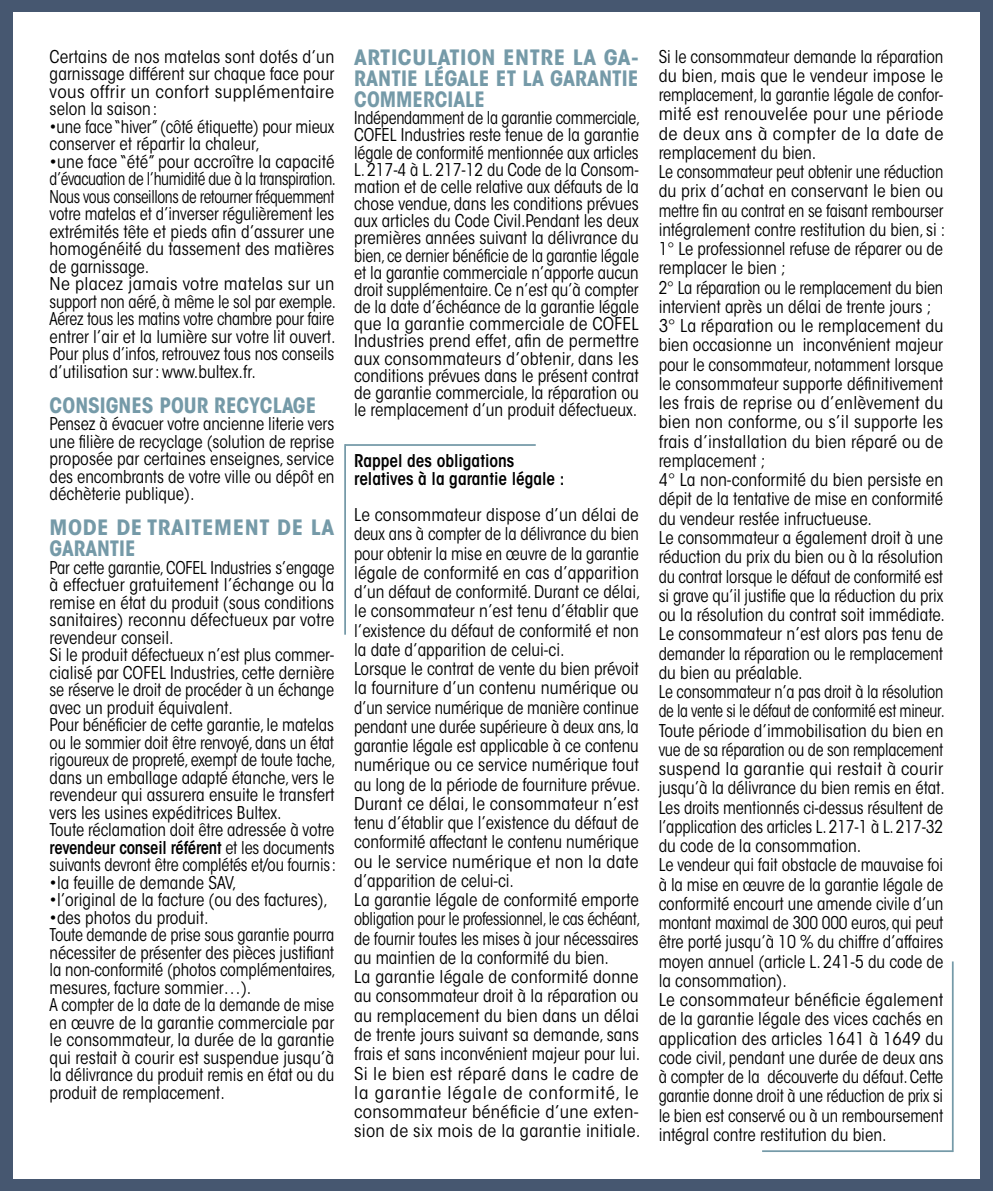
<style>
.page{position:relative;width:993px;height:1191px;background:#fff}
.page>*{position:absolute;margin:0;border:0;box-sizing:border-box;transform-origin:0 0}
.t1{font:700 condensed 21px/21px "ITC Avant Garde Std";letter-spacing:.005em;color:#759aa8;text-align:justify;scale:1.09 1}
.t2{font:700 condensed 21px/21px "ITC Avant Garde Std";letter-spacing:.025em;color:#759aa8;scale:1.09 1}
.t3{font:700 condensed 21px "ITC Avant Garde Std";letter-spacing:.005em;color:#759aa8}
.t4{font:condensed 17.5px/19.2px "ITC Avant Garde Std";color:#000}
.t5{font:condensed 17.5px/17.2px "ITC Avant Garde Std";color:#000;text-align:justify;scale:.94 1}
.t6{font:condensed 17.5px/17.5px "ITC Avant Garde Std";color:#000;scale:.96 1}
.t7{font:600 condensed 17.5px/17.2px "ITC Avant Garde Std";color:#000}
.s1{font-weight:600}
</style>
<div class="page">
<div style="left:0;top:0;width:992px;height:1191px;background:#465770"></div>
<div style="left:13px;top:12px;width:966px;height:1166px;background:#fff"></div>
<hr style="left:345px;top:444px;width:190px;height:2px;background:#759aa8">
<hr style="left:344px;top:444px;width:2px;height:190px;background:#759aa8">
<hr style="left:761px;top:1150px;width:191px;height:2px;background:#759aa8">
<hr style="left:951px;top:961px;width:2px;height:191px;background:#759aa8">
<p class="t4" style="left:50px;top:48px;width:286px;line-height:17.5px;text-align:justify">Certains de nos matelas sont dotés d’un garnissage différent sur chaque face pour vous offrir un confort supplémentaire selon la saison :</p>
<p class="t4" style="left:50px;top:118px;width:286px;line-height:17.5px">•une face “hiver” (côté étiquette) pour mieux conserver et répartir la chaleur,</p>
<p class="t4" style="left:50px;top:153px;width:288px;line-height:17.5px">•une face “été” pour accroître la capacité d’évacuation de l’humidité due à la transpiration.<br>Nous vous conseillons de retourner fréquemment votre matelas et d’inverser régulièrement les extrémités tête et pieds afin d’assurer une homogénéité du tassement des matières de garnissage.<br>Ne placez jamais votre matelas sur un support non aéré, à même le sol par exemple.<br>Aérez tous les matins votre chambre pour faire entrer l’air et la lumière sur votre lit ouvert.<br>Pour plus d’infos, retrouvez tous nos conseils d’utilisation sur: www.bultex.fr.</p>
<p class="t3" style="left:50px;top:392px;width:268px">CONSIGNES POUR RECYCLAGE</p>
<p class="t4" style="left:50px;top:415px;width:286px;line-height:17.5px;text-align:justify">Pensez à évacuer votre ancienne literie vers une filière de recyclage (solution de reprise proposée par certaines enseignes, service des encombrants de votre ville ou dépôt en déchèterie publique).</p>
<p class="t2" style="left:50px;top:517px;width:262px">MODE DE TRAITEMENT DE LA<br>GARANTIE</p>
<p class="t6" style="left:50px;top:559px;width:300px">Par cette garantie, COFEL Industries s’engage à effectuer gratuitement l’échange ou la remise en état du produit (sous conditions sanitaires) reconnu défectueux par votre revendeur conseil.<br>Si le produit défectueux n’est plus commer&shy;cialisé par COFEL Industries, cette dernière se réserve le droit de procéder à un échange avec un produit équivalent.<br>Pour bénéficier de cette garantie, le matelas ou le sommier doit être renvoyé, dans un état rigoureux de propreté, exempt de toute tache, dans un emballage adapté étanche, vers le revendeur qui assurera ensuite le transfert vers les usines expéditrices Bultex.<br>Toute réclamation doit être adressée à votre <span class="s1">revendeur conseil référent</span> et les documents suivants devront être complétés et/ou fournis:</p>
<p class="t4" style="left:50px;top:873px;width:188px">•la feuille de demande SAV,</p>
<p class="t4" style="left:50px;top:890px;width:280px">•l’original de la facture (ou des factures),</p>
<p class="t4" style="left:50px;top:909px;width:288px;line-height:17.5px">•des photos du produit.<br>Toute demande de prise sous garantie pourra nécessiter de présenter des pièces justifiant la non-conformité (photos complémentaires, mesures, facture sommier…).<br>A compter de la date de la demande de mise en œuvre de la garantie commerciale par le consommateur, la durée de la garantie qui restait à courir est suspendue jusqu’à la délivrance du produit remis en état ou du produit de remplacement.</p>
<p class="t1" style="left:354px;top:47px;width:262px">ARTICULATION ENTRE LA GA-RANTIE LÉGALE ET LA GARANTIE COMMERCIALE</p>
<p class="t5" style="left:354px;top:109px;width:306px">Indépendamment de la garantie commerciale, COFEL Industries reste tenue de la garantie légale de conformité mentionnée aux articles L. 217-4 à L. 217-12 du Code de la Consom&shy;mation et de celle relative aux défauts de la chose vendue, dans les conditions prévues aux articles du Code Civil.Pendant les deux premières années suivant la délivrance du bien, ce dernier bénéficie de la garantie légale et la garantie commerciale n’apporte aucun droit supplémentaire. Ce n’est qu’à compter de la date d’échéance de la garantie légale que la garantie commerciale de COFEL Industries prend effet, afin de permettre aux consommateurs d’obtenir, dans les conditions prévues dans le présent contrat de garantie commerciale, la réparation ou le remplacement d’un produit défectueux.</p>
<p class="t7" style="left:354px;top:452px;width:212px">Rappel des obligations relatives à la garantie légale :</p>
<p class="t4" style="left:354px;top:505px;width:288px">Le consommateur dispose d’un délai de deux ans à compter de la délivrance du bien pour obtenir la mise en œuvre de la garantie légale de conformité en cas d’apparition d’un défaut de conformité. Durant ce délai, le consommateur n’est tenu d’établir que l’existence du défaut de conformité et non la date d’apparition de celui-ci.<br>Lorsque le contrat de vente du bien prévoit la fourniture d’un contenu numérique ou d’un service numérique de manière continue pendant une durée supérieure à deux ans, la garantie légale est applicable à ce contenu numérique ou ce service numérique tout au long de la période de fourniture prévue.<br>Durant ce délai, le consommateur n’est tenu d’établir que l’existence du défaut de conformité affectant le contenu numérique ou le service numérique et non la date d’apparition de celui-ci.<br>La garantie légale de conformité emporte obligation pour le professionnel, le cas échéant, de fournir toutes les mises à jour nécessaires au maintien de la conformité du bien.<br>La garantie légale de conformité donne au consommateur droit à la réparation ou au remplacement du bien dans un délai de trente jours suivant sa demande, sans frais et sans inconvénient majeur pour lui.<br>Si le bien est réparé dans le cadre de la garantie légale de conformité, le consommateur bénéficie d’une exten&shy;sion de six mois de la garantie initiale.</p>
<p class="t4" style="left:658px;top:47px;width:288px">Si le consommateur demande la réparation du bien, mais que le vendeur impose le remplacement, la garantie légale de confor&shy;mité est renouvelée pour une période de deux ans à compter de la date de remplacement du bien.<br>Le consommateur peut obtenir une réduction du prix d’achat en conservant le bien ou mettre fin au contrat en se faisant rembourser intégralement contre restitution du bien, si :<br>1° Le professionnel refuse de réparer ou de remplacer le bien ;<br>2° La réparation ou le remplacement du bien intervient après un délai de trente jours ; 3° La réparation ou le remplacement du bien occasionne un inconvénient majeur pour le consommateur, notamment lorsque le consommateur supporte définitivement les frais de reprise ou d’enlèvement du bien non conforme, ou s’il supporte les frais d’installation du bien réparé ou de remplacement ;<br>4° La non-conformité du bien persiste en dépit de la tentative de mise en conformité du vendeur restée infructueuse.<br>Le consommateur a également droit à une réduction du prix du bien ou à la résolution du contrat lorsque le défaut de conformité est si grave qu’il justifie que la réduction du prix ou la résolution du contrat soit immédiate.<br>Le consommateur n’est alors pas tenu de demander la réparation ou le remplacement du bien au préalable.<br>Le consommateur n’a pas droit à la résolution de la vente si le défaut de conformité est mineur.<br>Toute période d’immobilisation du bien en vue de sa réparation ou de son remplacement suspend la garantie qui restait à courir jusqu’à la délivrance du bien remis en état.<br>Les droits mentionnés ci-dessus résultent de l’application des articles L. 217-1 à L. 217-32 du code de la consommation.<br>Le vendeur qui fait obstacle de mauvaise foi à la mise en œuvre de la garantie légale de conformité encourt une amende civile d’un montant maximal de 300 000 euros, qui peut être porté jusqu’à 10 % du chiffre d’affaires moyen annuel (article L. 241-5 du code de la consommation).<br>Le consommateur bénéficie également de la garantie légale des vices cachés en application des articles 1641 à 1649 du code civil, pendant une durée de deux ans à compter de la découverte du défaut. Cette garantie donne droit à une réduction de prix si le bien est conservé ou à un remboursement intégral contre restitution du bien.</p>
</div>
